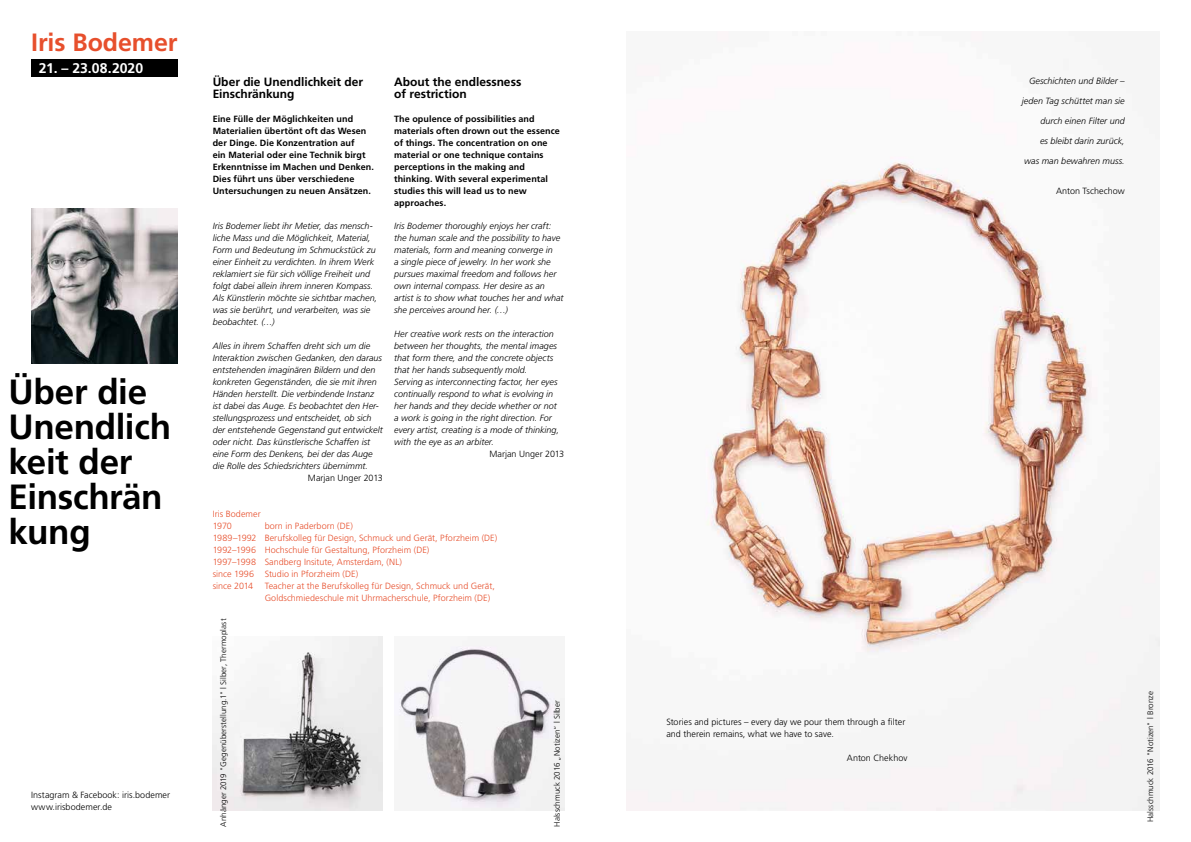
<style>
.page{position:relative;width:1191px;height:842px;background:#fff}
.page>*{position:absolute;margin:0;border:0;box-sizing:border-box;transform-origin:0 0}
.t1{font:700 35px/35px "Frutiger";letter-spacing:-.01em;color:#000}
.t2{font:700 25px "Frutiger";letter-spacing:-.005em;color:#e74f2c}
.t3{font:700 14px "Frutiger";color:#fff}
.t4{font:700 12px/12px "Frutiger";color:#000}
.t5{font:italic 300 9px/12px "Frutiger";color:#000}
.t6{font:700 9px/12px "Frutiger";letter-spacing:.01em;color:#000}
.t7{font:300 9px/12px "Frutiger";letter-spacing:.005em;color:#e74f2c}
.t8{font:300 9px/12px "Frutiger";letter-spacing:.005em;color:#000}
.t9{font:300 8px "Frutiger";letter-spacing:.005em;color:#000}
</style>
<div class="page">
<img style="left:399px;top:645px;width:165px;height:166px">
<img style="left:213px;top:636px;width:170px;height:175px">
<div style="left:31px;top:60px;width:146px;height:17px;background:#000"></div>
<img style="left:31px;top:209px;width:146px;height:155px">
<img style="left:626px;top:161px;width:533px;height:650px">
<h2 class="t2" style="left:31px;top:27px;width:148px">Iris Bodemer</h2>
<h3 class="t3" style="left:39px;top:60px;width:106px">21. – 23.08.2020</h3>
<h1 class="t1" style="left:9px;top:374px;width:164px">Über die<br>Unendlich keit der<br>Einschrän kung</h1>
<p class="t8" style="left:31px;top:789px;width:140px">Instagram &amp; Facebook: iris.bodemer www.irisbodemer.de</p>
<h3 class="t4" style="left:213px;top:76px;width:152px">Über die Unendlichkeit der<br>Einschränkung</h3>
<p class="t6" style="left:213px;top:113px;width:163px">Eine Fülle der Möglichkeiten und Materialien übertönt oft das Wesen der Dinge. Die Konzentration auf<br>ein Material oder eine Technik birgt Erkenntnisse im Machen und Denken.<br>Dies führt uns über verschiedene Untersuchungen zu neuen Ansätzen.</p>
<p class="t5" style="left:213px;top:219px;width:166px">Iris Bodemer liebt ihr Metier, das mensch&shy;liche Mass und die Möglichkeit, Material, Form und Bedeutung im Schmuckstück zu einer Einheit zu verdichten. In ihrem Werk reklamiert sie für sich völlige Freiheit und folgt dabei allein ihrem inneren Kompass.<br>Als Künstlerin möchte sie sichtbar machen, was sie berührt, und verarbeiten, was sie beobachtet. (…)</p>
<p class="t5" style="left:213px;top:339px;width:172px">Alles in ihrem Schaffen dreht sich um die Interaktion zwischen Gedanken, den daraus entstehenden imaginären Bildern und den konkreten Gegenständen, die sie mit ihren Händen herstellt. Die verbindende Instanz ist dabei das Auge. Es beobachtet den Her&shy;stellungsprozess und entscheidet, ob sich der entstehende Gegenstand gut entwickelt oder nicht. Das künstlerische Schaffen ist eine Form des Denkens, bei der das Auge die Rolle des Schiedsrichters übernimmt.</p>
<p class="t8" style="left:308px;top:471px;width:76px">Marjan Unger 2013</p>
<h3 class="t4" style="left:394px;top:76px;width:129px">About the endlessness of restriction</h3>
<p class="t6" style="left:394px;top:113px;width:167px">The opulence of possibilities and materials often drown out the essence of things. The concentration on one material or one technique contains perceptions in the making and thinking. With several experimental studies this will lead us to new approaches.</p>
<p class="t5" style="left:394px;top:219px;width:171px">Iris Bodemer thoroughly enjoys her craft: the human scale and the possibility to have materials, form and meaning converge in<br>a single piece of jewelry. In her work she pursues maximal freedom and follows her own internal compass. Her desire as an artist is to show what touches her and what she perceives around her. (…)</p>
<p class="t5" style="left:394px;top:327px;width:166px">Her creative work rests on the interaction between her thoughts, the mental images that form there, and the concrete objects that her hands subsequently mold.<br>Serving as interconnecting factor, her eyes continually respond to what is evolving in her hands and they decide whether or not a work is going in the right direction. For every artist, creating is a mode of thinking, with the eye as an arbiter.</p>
<p class="t8" style="left:489px;top:447px;width:76px">Marjan Unger 2013</p>
<p class="t7" style="left:213px;top:508px;width:49px">Iris Bodemer<br>1970</p>
<p class="t7" style="left:213px;top:520px;width:286px;text-indent:52px">born in Paderborn (DE)<br>1989–1992 Berufskolleg für Design, Schmuck und Gerät, Pforzheim (DE)<br>1992–1996 Hochschule für Gestaltung, Pforzheim (DE)<br>1997–1998 Sandberg Insitute, Amsterdam, (NL)<br>since 1996 Studio in Pforzheim (DE)<br>since 2014</p>
<p class="t7" style="left:265px;top:580px;width:232px">Teacher at the Berufskolleg für Design, Schmuck und Gerät,<br>Goldschmiedeschule mit Uhrmacherschule, Pforzheim (DE)</p>
<p class="t5" style="left:1029px;top:74px;width:97px">Geschichten und Bilder –</p>
<p class="t5" style="left:1021px;top:94px;width:105px">jeden Tag schüttet man sie</p>
<p class="t5" style="left:1040px;top:114px;width:86px">durch einen Filter und</p>
<p class="t5" style="left:1040px;top:134px;width:86px">es bleibt darin zurück,</p>
<p class="t5" style="left:1024px;top:154px;width:102px">was man bewahren muss.</p>
<p class="t8" style="left:1056px;top:184px;width:70px">Anton Tschechow</p>
<p class="t9" style="left:219px;top:827px;width:210px;rotate:-90deg">Anhänger 2019 "Gegenüberstellung.1" | Silber, Thermoplast</p>
<p class="t9" style="left:552px;top:827px;width:128px;rotate:-90deg">Halsschmuck 2016 „Notizen“ | Silber</p>
<p class="t9" style="left:1146px;top:822px;width:132px;rotate:-90deg">Halsschmuck 2016 "Notizen" | Bronze</p>
<p class="t8" style="left:666px;top:716px;width:240px">Stories and pictures – every day we pour them through a filter and therein remains, what we have to save.</p>
<p class="t8" style="left:847px;top:752px;width:62px">Anton Chekhov</p>
</div>
